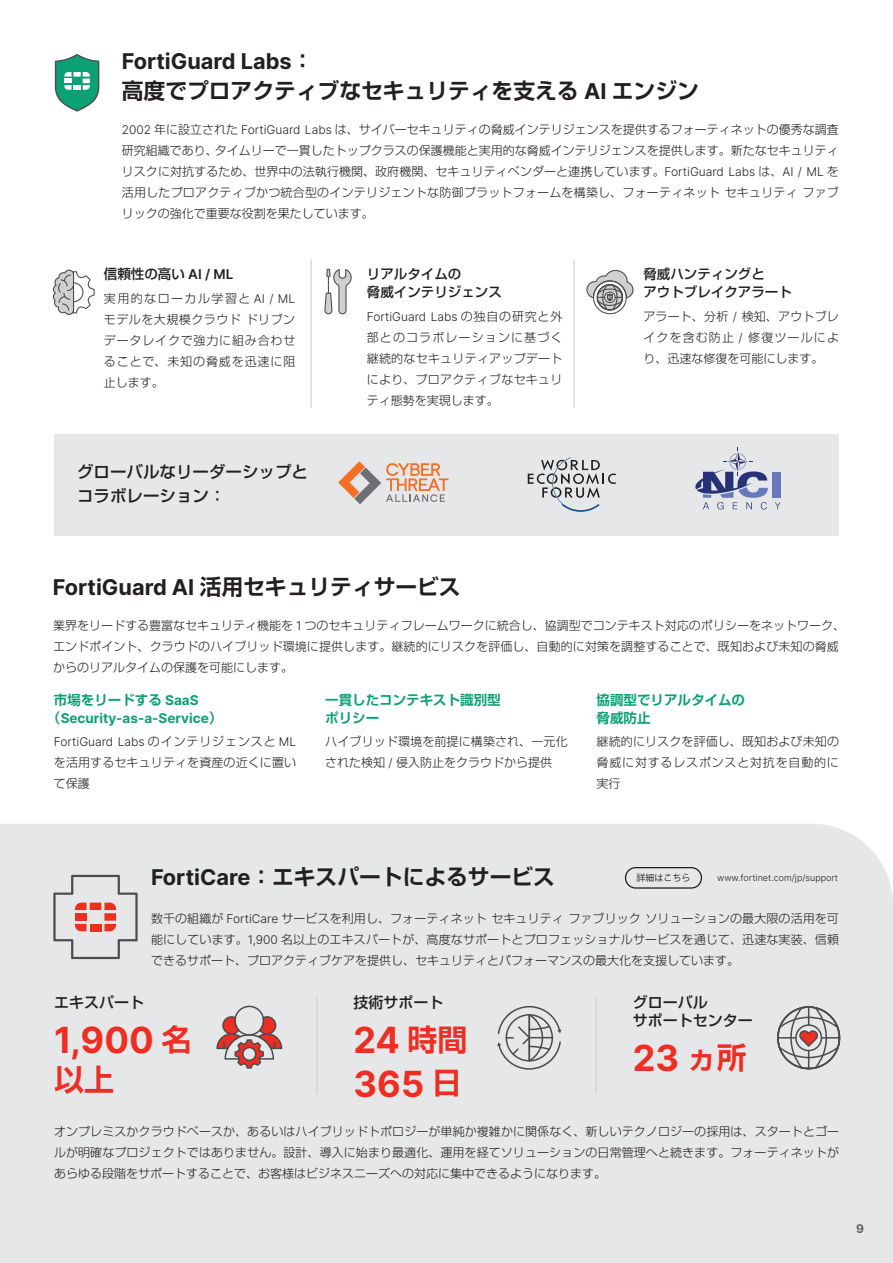
<style>
.page{position:relative;width:893px;height:1263px;background:#fff}
.page>*{position:absolute;margin:0;border:0;box-sizing:border-box;transform-origin:0 0}
.t1{font:700 36px/43.2px "Inter";color:#ee2e22}
.t2{font:700 30px "Shin Go Pro De";color:#ee2e22}
.t3{font:700 21.75px/30px "Shin Go Pro De";color:#231f20}
.t4{font:700 21.75px "Inter";color:#231f20}
.t5{font:500 16.5px/24px "Shin Go Pro";color:#231f20}
.t6{font:500 15px/18px "Shin Go Pro";color:#231f20}
.t7{font:500 13.5px/18px "Shin Go Pro";color:#231f20}
.t8{font:700 13.5px/18px "Inter";color:#0ba175}
.t9{font:700 13.5px/18px "Shin Go Pro De";color:#0ba175}
.Text_Body_9{font:300 12px/21px "Shin Go Pro";letter-spacing:.01em;color:#231f20;text-align:justify}
.t10{font:700 12px "Inter";color:#636366}
.Table_Text_6{font:300 9px "Inter";color:#231f20}
.t11{font:9px "Koz Go Pr 6 N";color:#231f20}
.s1{font-family:"Inter"}
.s2{font-family:"Inter";font-weight:600}
.s3{font-family:"Shin Go Pro De"}
.s4{font-family:"Shin Go Pro De";font-size:30px}
</style>
<div class="page">
<div style="left:0;top:824px;width:893px;height:439px;background:#e6e7e9"></div>
<hr style="left:889px;top:900px;width:4px;height:363px;background:#e6e7e9">
<div style="left:54px;top:434px;width:784px;height:101px;background:#e6e7e9"></div>
<svg style="left:338px;top:461px;width:110px;height:43px"></svg>
<svg style="left:775px;top:502px;width:5px;height:7px"></svg>
<div style="left:772px;top:472px;width:9px;height:26px;background:#6579bb"></div>
<svg style="left:695px;top:447px;width:73px;height:62px"></svg>
<svg style="left:528px;top:457px;width:88px;height:55px"></svg>
<hr style="left:311px;top:259px;width:1px;height:149px;background:#cfd0d2">
<hr style="left:573px;top:259px;width:2px;height:149px;background:#cfd0d2">
<hr style="left:316px;top:997px;width:1px;height:97px;background:#cfd0d2">
<hr style="left:596px;top:997px;width:1px;height:97px;background:#cfd0d2">
<svg style="left:324px;top:269px;width:28px;height:45px"></svg>
<svg style="left:586px;top:269px;width:47px;height:45px"></svg>
<svg style="left:497px;top:1006px;width:64px;height:64px;background:#c7c8ca"></svg>
<svg style="left:777px;top:1006px;width:63px;height:63px;background:#bdb8b9"></svg>
<svg style="left:216px;top:1006px;width:66px;height:62px;background:#cba4a3"></svg>
<svg style="left:53px;top:875px;width:85px;height:84px;background:#d7c5c6"></svg>
<svg style="left:55px;top:54px;width:44px;height:58px"></svg>
<svg style="left:53px;top:270px;width:42px;height:45px"></svg>
<div style="left:625px;top:867px;width:77px;height:22px;border:1px solid #231f20;border-radius:10px"></div>
<h1 class="t3" style="left:122px;top:44px;width:578px"><span class="s1">FortiGuard Labs</span>：<br>高度でプロアクティブなセキュリティを支える <span class="s1">AI</span> エンジン</h1>
<p class="Text_Body_9" style="left:122px;top:117px;width:719px"><span class="s1">2002</span> 年に設立された <span class="s1">FortiGuard Labs</span> は、サイバーセキュリティの脅威インテリジェンスを提供するフォーティネットの優秀な調査研究組織であり、タイムリーで一貫したトップクラスの保護機能と実用的な脅威インテリジェンスを提供します。新たなセキュリティリスクに対抗するため、世界中の法執行機関、政府機関、セキュリティベンダーと連携しています。<span class="s1">FortiGuard Labs</span> は、<span class="s1">AI / ML</span> を活用したプロアクティブかつ統合型のインテリジェントな防御プラットフォームを構築し、フォーティネットセキュリティファブリックの強化で重要な役割を果たしています。</p>
<h3 class="t7" style="left:104px;top:264px;width:131px">信頼性の高い <span class="s2">AI / ML</span></h3>
<p class="Text_Body_9" style="left:104px;top:286px;width:193px">実用的なローカル学習と <span class="s1">AI / ML</span>モデルを大規模クラウドドリブンデータレイクで強力に組み合わせることで、未知の脅威を迅速に阻止します。</p>
<h2 class="t5" style="left:77px;top:457px;width:232px">グローバルなリーダーシップとコラボレーション：</h2>
<h3 class="t7" style="left:367px;top:264px;width:137px">リアルタイムの<br>脅威インテリジェンス</h3>
<p class="Text_Body_9" style="left:367px;top:304px;width:197px"><span class="s1">FortiGuard Labs</span> の独自の研究と外部とのコラボレーションに基づく継続的なセキュリティアップデートにより、プロアクティブなセキュリティ態勢を実現します。</p>
<h1 class="t4" style="left:53px;top:571px;width:409px">FortiGuard AI <span class="s3">活用セキュリティサービス</span></h1>
<h3 class="t7" style="left:643px;top:264px;width:150px">脅威ハンティングと<br>アウトブレイクアラート</h3>
<p class="Text_Body_9" style="left:643px;top:304px;width:197px">アラート、分析 <span class="s1">/</span> 検知、アウトブレイクを含む防止 <span class="s1">/</span> 修復ツールにより、迅速な修復を可能にします。</p>
<p class="Text_Body_9" style="left:53px;top:613px;width:794px;text-align:left">業界をリードする豊富なセキュリティ機能を <span class="s1">1</span> つのセキュリティフレームワークに統合し、協調型でコンテキスト対応のポリシーをネットワーク、エンドポイント、クラウドのハイブリッド環境に提供します。継続的にリスクを評価し、自動的に対策を調整することで、既知および未知の脅威からのリアルタイムの保護を可能にします。</p>
<h3 class="t8" style="left:47px;top:691px;width:177px;text-indent:7px"><span class="s3">市場をリードする</span> SaaS<span class="s3">（</span>Security-as-a-Service<span class="s3">）</span></h3>
<p class="Text_Body_9" style="left:54px;top:729px;width:244px"><span class="s1">FortiGuard Labs</span> のインテリジェンスと <span class="s1">ML</span>を活用するセキュリティを資産の近くに置いて保護</p>
<h3 class="t9" style="left:325px;top:689px;width:177px">一貫したコンテキスト識別型ポリシー</h3>
<p class="Text_Body_9" style="left:325px;top:729px;width:244px">ハイブリッド環境を前提に構築され、一元化された検知 <span class="s1">/</span> 侵入防止をクラウドから提供</p>
<h3 class="t9" style="left:597px;top:689px;width:150px">協調型でリアルタイムの脅威防止</h3>
<p class="Text_Body_9" style="left:597px;top:729px;width:244px">継続的にリスクを評価し、既知および未知の脅威に対するレスポンスと対抗を自動的に実行</p>
<h1 class="t3" style="left:151px;top:859px;width:405px"><span class="s1">FortiCare</span>：エキスパートによるサービス</h1>
<p class="Text_Body_9" style="left:151px;top:906px;width:690px">数千の組織が <span class="s1">FortiCare</span> サービスを利用し、フォーティネットセキュリティファブリックソリューションの最大限の活用を可能にしています。<span class="s1">1,900</span> 名以上のエキスパートが、高度なサポートとプロフェッショナルサービスを通じて、迅速な実装、信頼できるサポート、プロアクティブケアを提供し、セキュリティとパフォーマンスの最大化を支援しています。</p>
<p class="t11" style="left:636px;top:872px;width:55px">詳細はこちら</p>
<p class="Table_Text_6" style="left:717px;top:871px;width:123px">www.fortinet.com/jp/support</p>
<h6 class="t6" style="left:54px;top:992px;width:91px">エキスパート</h6>
<h1 class="t1" style="left:54px;top:1018px;width:139px">1,900 <span class="s4">名</span></h1>
<h1 class="t2" style="left:54px;top:1055px;width:61px">以上</h1>
<h6 class="t6" style="left:354px;top:992px;width:91px">技術サポート</h6>
<h1 class="t1" style="left:354px;top:1018px;width:116px">24 <span class="s4">時間<br></span>365 <span class="s4">日</span></h1>
<h6 class="t6" style="left:633px;top:992px;width:121px">グローバル<br>サポートセンター</h6>
<h1 class="t1" style="left:633px;top:1036px;width:115px">23 <span class="s4">ヵ所</span></h1>
<p class="Text_Body_9" style="left:54px;top:1119px;width:787px">オンプレミスかクラウドベースか、あるいはハイブリッドトポロジーが単純か複雑かに関係なく、新しいテクノロジーの採用は、スタートとゴールが明確なプロジェクトではありません。設計、導入に始まり最適化、運用を経てソリューションの日常管理へと続きます。フォーティネットがあらゆる段階をサポートすることで、お客様はビジネスニーズへの対応に集中できるようになります。</p>
<p class="t10" style="left:856px;top:1219px;width:9px">9</p>
</div>
